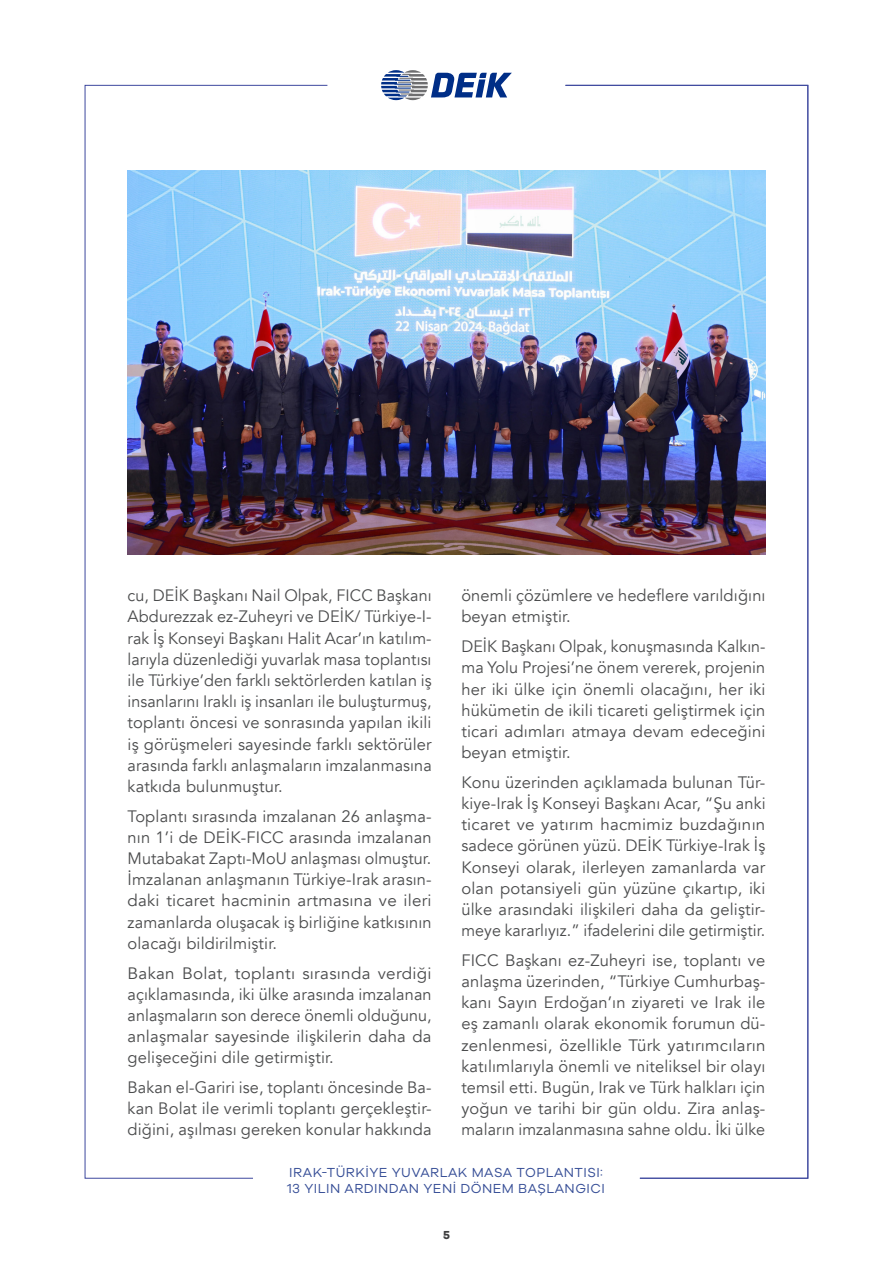
<style>
.page{position:relative;width:893px;height:1263px;background:#fff}
.page>*{position:absolute;margin:0;border:0;box-sizing:border-box;transform-origin:0 0}
.t1{font:16.5px/21.1px "Avenir";letter-spacing:.01em;color:#4b4c4d;text-align:justify}
.t2{font:13.5px/16.2px "Galyon";letter-spacing:.035em;color:#354d96}
.t3{font:700 12px "Galyon";color:#3e3e3f}
</style>
<div class="page">
<svg style="left:85px;top:85px;width:243px;height:1093px"></svg>
<svg style="left:381px;top:70px;width:131px;height:30px"></svg>
<svg style="left:565px;top:85px;width:243px;height:1093px"></svg>
<img style="left:128px;top:170px;width:637px;height:385px">
<p class="t1" style="left:128px;top:585px;width:306px">cu, DEİK Başkanı Nail Olpak, FICC Başkanı Abdurezzak ez-Zuheyri ve DEİK/ Türkiye-I&shy;rak İş Konseyi Başkanı Halit Acar’ın katılım&shy;larıyla düzenlediği yuvarlak masa toplantısı ile Türkiye’den farklı sektörlerden katılan iş insanlarını Iraklı iş insanları ile buluşturmuş, toplantı öncesi ve sonrasında yapılan ikili iş görüşmeleri sayesinde farklı sektörüler arasında farklı anlaşmaların imzalanmasına katkıda bulunmuştur.</p>
<p class="t1" style="left:128px;top:806px;width:306px">Toplantı sırasında imzalanan 26 anlaşma&shy;nın 1’i de DEİK-FICC arasında imzalanan Mutabakat Zaptı-MoU anlaşması olmuştur.<br>İmzalanan anlaşmanın Türkiye-Irak arasın&shy;daki ticaret hacminin artmasına ve ileri zamanlarda oluşacak iş birliğine katkısının olacağı bildirilmiştir.</p>
<p class="t1" style="left:128px;top:962px;width:306px">Bakan Bolat, toplantı sırasında verdiği açıklamasında, iki ülke arasında imzalanan anlaşmaların son derece önemli olduğunu, anlaşmalar sayesinde ilişkilerin daha da gelişeceğini dile getirmiştir.</p>
<p class="t1" style="left:128px;top:1077px;width:306px">Bakan el-Gariri ise, toplantı öncesinde Ba&shy;kan Bolat ile verimli toplantı gerçekleştir&shy;diğini, aşılması gereken konular hakkında</p>
<p class="t1" style="left:461px;top:585px;width:306px">önemli çözümlere ve hedeflere varıldığını beyan etmiştir.</p>
<p class="t1" style="left:461px;top:636px;width:306px">DEİK Başkanı Olpak, konuşmasında Kalkın&shy;ma Yolu Projesi’ne önem vererek, projenin her iki ülke için önemli olacağını, her iki hükümetin de ikili ticareti geliştirmek için ticari adımları atmaya devam edeceğini beyan etmiştir.</p>
<p class="t1" style="left:461px;top:772px;width:306px">Konu üzerinden açıklamada bulunan Tür&shy;kiye-Irak İş Konseyi Başkanı Acar, “Şu anki ticaret ve yatırım hacmimiz buzdağının sadece görünen yüzü. DEİK Türkiye-Irak İş Konseyi olarak, ilerleyen zamanlarda var olan potansiyeli gün yüzüne çıkartıp, iki ülke arasındaki ilişkileri daha da geliştir&shy;meye kararlıyız.” ifadelerini dile getirmiştir.</p>
<p class="t1" style="left:461px;top:950px;width:306px">FICC Başkanı ez-Zuheyri ise, toplantı ve anlaşma üzerinden, “Türkiye Cumhurbaş&shy;kanı Sayın Erdoğan’ın ziyareti ve Irak ile eş zamanlı olarak ekonomik forumun dü&shy;zenlenmesi, özellikle Türk yatırımcıların katılımlarıyla önemli ve niteliksel bir olayı temsil etti. Bugün, Irak ve Türk halkları için yoğun ve tarihi bir gün oldu. Zira anlaş&shy;maların imzalanmasına sahne oldu. İki ülke</p>
<p class="t2" style="left:287px;top:1163px;width:319px">IRAK-TÜRKIYE YUVARLAK MASA TOPLANTISI:<br>13 YILIN ARDINDAN YENI DÖNEM BAŞLANGICI</p>
<p class="t3" style="left:443px;top:1228px;width:8px">5</p>
</div>
